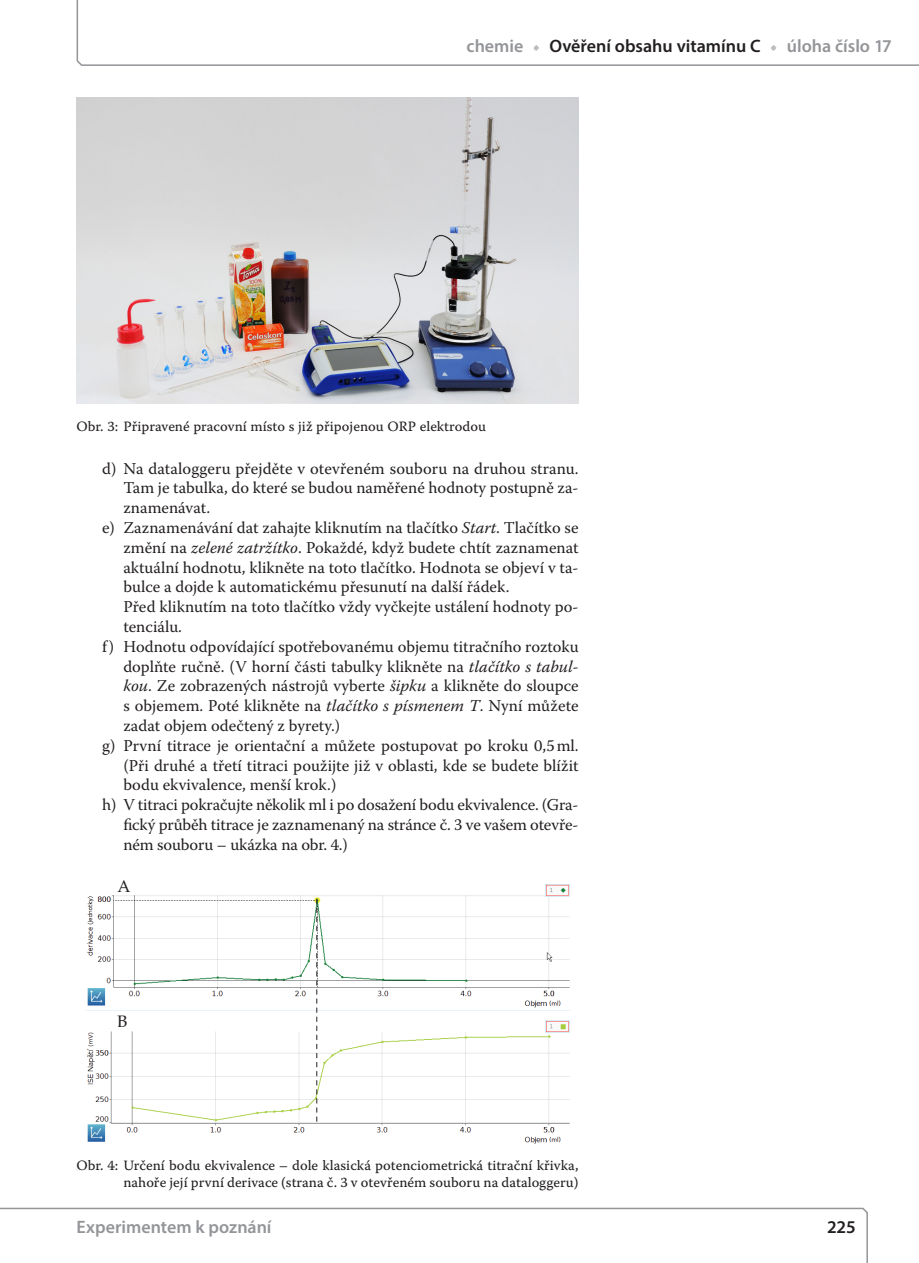
<style>
.page{position:relative;width:919px;height:1263px;background:#fff}
.page>*{position:absolute;margin:0;border:0;box-sizing:border-box;transform-origin:0 0}
.t1{font:600 18px "Myriad Pro";color:#231f20}
.t2{font:600 18px "Myriad Pro";color:#939598}
.t3{font:16.65px "Palatino Linotype";color:#231f20}
.Základní_text{font:16.5px/19.8px "Warnock Pro";color:#231f20;text-align:justify}
.Obrázek_popis{font:14.25px/17.1px "Warnock Pro Capt";color:#231f20;text-align:right}
.s1{color:#939598}
.s2{font-family:"Warnock Pro";color:#bcbdc0}
.s3{font-style:italic}
</style>
<div class="page">
<svg style="left:76px;top:0;width:842px;height:66px"></svg>
<svg style="left:0;top:1207px;width:868px;height:56px"></svg>
<img style="left:85px;top:884px;width:485px;height:259px">
<svg style="left:316px;top:899px;width:1px;height:223px"></svg>
<img style="left:77px;top:98px;width:501px;height:306px">
<p class="t1" style="left:466px;top:34px;width:427px"><span class="s1">chemie</span> <span class="s2">•</span> Ověření obsahu vitamínu C <span class="s2">•</span> <span class="s1">úloha číslo 17</span></p>
<p class="Obrázek_popis" style="left:77px;top:418px;width:411px">Obr. 3: Připravené pracovní místo s již připojenou ORP elektrodou</p>
<p class="Základní_text" style="left:123px;top:458px;width:456px;text-indent:-21px">d) Na dataloggeru přejděte v otevřeném souboru na druhou stranu.<br>Tam je tabulka, do které se budou naměřené hodnoty postupně za&shy;znamenávat.</p>
<p class="Základní_text" style="left:123px;top:517px;width:456px;text-indent:-21px">e) Zaznamenávání dat zahajte kliknutím na tlačítko <span class="s3">Start</span>. Tlačítko se změní na <span class="s3">zelené zatržítko</span>. Pokaždé, když budete chtít zaznamenat aktuální hodnotu, klikněte na toto tlačítko. Hodnota se objeví v ta&shy;bulce a dojde k automatickému přesunutí na další řádek.</p>
<p class="Základní_text" style="left:123px;top:596px;width:456px">Před kliknutím na toto tlačítko vždy vyčkejte ustálení hodnoty po&shy;tenciálu.</p>
<p class="Základní_text" style="left:123px;top:636px;width:456px;text-indent:-21px">f) Hodnotu odpovídající spotřebovanému objemu titračního roztoku doplňte ručně. (V horní části tabulky klikněte na <span class="s3">tlačítko s tabul&shy;kou</span>. Ze zobrazených nástrojů vyberte <span class="s3">šipku</span> a klikněte do sloupce s objemem. Poté klikněte na <span class="s3">tlačítko s písmenem T</span>. Nyní můžete zadat objem odečtený z byrety.)</p>
<p class="Základní_text" style="left:123px;top:735px;width:457px;text-indent:-21px">g) První titrace je orientační a můžete postupovat po kroku 0,5ml. (Při druhé a třetí titraci použijte již v oblasti, kde se budete blížit bodu ekvivalence, menší krok.)</p>
<p class="Základní_text" style="left:123px;top:794px;width:456px;text-indent:-21px">h) V titraci pokračujte několik ml i po dosažení bodu ekvivalence. (Gra&shy;fický průběh titrace je zaznamenaný na stránce č. 3 ve vašem otevře&shy;ném souboru – ukázka na obr. 4.)</p>
<p class="t3" style="left:118px;top:874px;width:14px">A</p>
<p class="t3" style="left:118px;top:1009px;width:12px">B</p>
<p class="Obrázek_popis" style="left:77px;top:1157px;width:503px">Obr. 4: Určení bodu ekvivalence – dole klasická potenciometrická titrační křivka, nahoře její první derivace (strana č. 3 v otevřeném souboru na dataloggeru)</p>
<p class="t2" style="left:77px;top:1216px;width:196px">Experimentem k poznání</p>
<p class="t1" style="left:827px;top:1216px;width:30px">225</p>
</div>
